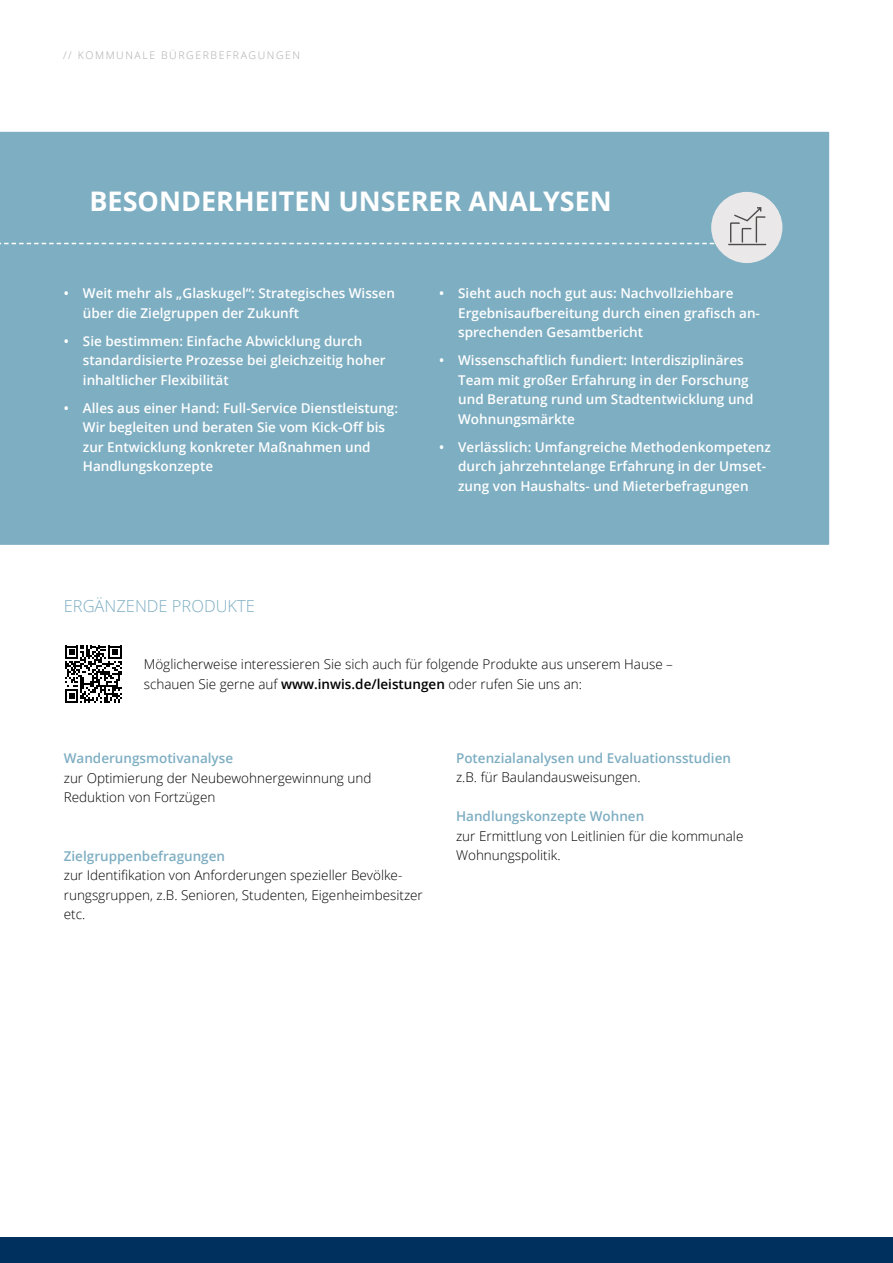
<style>
.page{position:relative;width:893px;height:1263px;background:#fff}
.page>*{position:absolute;margin:0;border:0;box-sizing:border-box;transform-origin:0 0}
.t1{font:700 27px "Open Sans";color:#fff}
.t2{font:300 16.5px "Open Sans";color:#7eaec2}
.t3{font:600 13.5px/19.5px "Open Sans";color:#fff}
.t4{font:300 13.5px/19.5px "Open Sans";color:#000}
.t5{font:600 13.5px "Open Sans";color:#7eaec2}
.t6{font:300 10.5px "Open Sans";letter-spacing:.15em;color:#ada9a7}
.s1{font-weight:600}
</style>
<div class="page">
<div style="left:0;top:1237px;width:893px;height:26px;background:#00305d"></div>
<div style="left:0;top:132px;width:829px;height:413px;background:#7eaec2"></div>
<div style="left:711px;top:192px;width:71px;height:71px;background:#eae8e8;border-radius:50%"></div>
<svg style="left:0;top:206px;width:767px;height:40px;background:#87b2c4"></svg>
<svg style="left:65px;top:645px;width:57px;height:57px"></svg>
<p class="t6" style="left:63px;top:48px;width:238px">// KOMMUNALE BÜRGERBEFRAGUNGEN</p>
<h1 class="t1" style="left:90px;top:183px;width:524px">BESONDERHEITEN UNSERER ANALYSEN</h1>
<p class="t3" style="left:83px;top:283px;width:313px;text-indent:-19px">• Weit mehr als „Glaskugel“: Strategisches Wissen über die Zielgruppen der Zukunft</p>
<p class="t3" style="left:83px;top:331px;width:304px;text-indent:-19px">• Sie bestimmen: Einfache Abwicklung durch standardisierte Prozesse bei gleichzeitig hoher inhaltlicher Flexibilität</p>
<p class="t3" style="left:83px;top:398px;width:317px;text-indent:-19px">• Alles aus einer Hand: Full-Service Dienstleistung:<br>Wir begleiten und beraten Sie vom Kick-Off bis zur Entwicklung konkreter Maßnahmen und Handlungskonzepte</p>
<p class="t2" style="left:64px;top:594px;width:193px">ERGÄNZENDE PRODUKTE</p>
<p class="t3" style="left:458px;top:283px;width:303px;text-indent:-19px">• Sieht auch noch gut aus: Nachvollziehbare<br>Ergebnisaufbereitung durch einen grafisch an&shy;sprechenden Gesamtbericht</p>
<p class="t3" style="left:458px;top:350px;width:297px;text-indent:-19px">• Wissenschaftlich fundiert: Interdisziplinäres Team mit großer Erfahrung in der Forschung und Beratung rund um Stadtentwicklung und Wohnungsmärkte</p>
<p class="t3" style="left:458px;top:437px;width:314px;text-indent:-19px">• Verlässlich: Umfangreiche Methodenkompetenz durch jahrzehntelange Erfahrung in der Umset&shy;zung von Haushalts- und Mieterbefragungen</p>
<p class="t4" style="left:144px;top:654px;width:531px">Möglicherweise interessieren Sie sich auch für folgende Produkte aus unserem Hause – schauen Sie gerne auf <span class="s1">www.inwis.de/leistungen</span> oder rufen Sie uns an:</p>
<p class="t5" style="left:64px;top:749px;width:171px">Wanderungsmotivanalyse</p>
<p class="t4" style="left:64px;top:767px;width:309px">zur Optimierung der Neubewohnergewinnung und<br>Reduktion von Fortzügen</p>
<p class="t5" style="left:64px;top:846px;width:163px">Zielgruppenbefragungen</p>
<p class="t4" style="left:64px;top:865px;width:361px">zur Identifikation von Anforderungen spezieller Bevölke&shy;rungsgruppen, z.B. Senioren, Studenten, Eigenheimbesitzer etc.</p>
<p class="t5" style="left:456px;top:749px;width:276px">Potenzialanalysen und Evaluationsstudien</p>
<p class="t4" style="left:456px;top:767px;width:186px">z.B. für Baulandausweisungen.</p>
<p class="t5" style="left:456px;top:807px;width:190px">Handlungskonzepte Wohnen</p>
<p class="t4" style="left:456px;top:826px;width:289px">zur Ermittlung von Leitlinien für die kommunale<br>Wohnungspolitik.</p>
</div>
